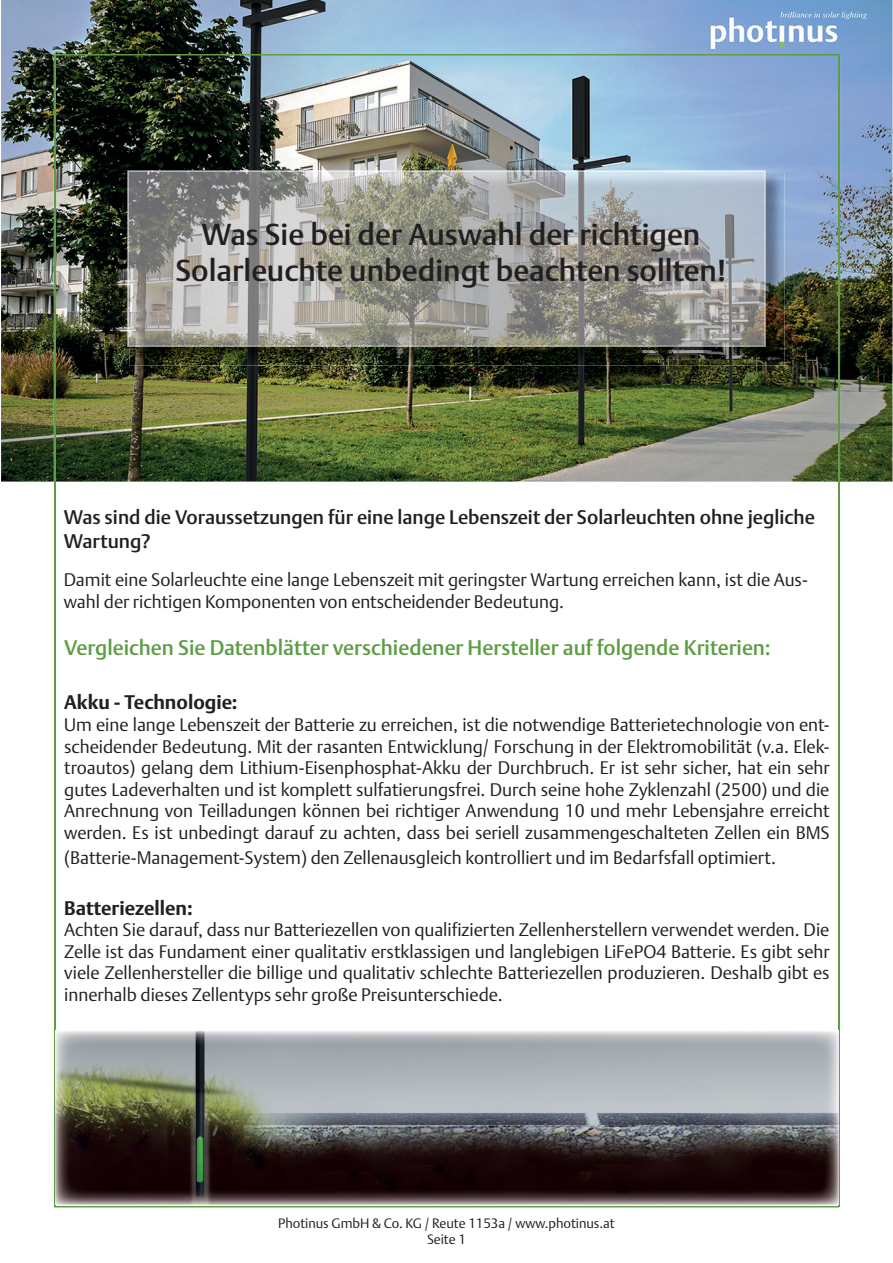
<style>
.page{position:relative;width:893px;height:1263px;background:#fff}
.page>*{position:absolute;margin:0;border:0;box-sizing:border-box;transform-origin:0 0}
.t1{font:500 30px/36px "DTL Argo T";color:#231f20;text-align:center}
.t2{font:500 21px "DTL Argo T";color:#5d9d45}
.t3{font:500 19.5px/23.4px "DTL Argo T";color:#231f20}
.t4{font:700 19.5px "DTL Argo ST";color:#231f20}
.t5{font:300 18px/21.6px "DTL Argo T";color:#231f20;text-align:justify}
.t6{font:300 13.5px/16.2px "DTL Argo T";color:#231f20;text-align:center}
</style>
<div class="page">
<img style="left:1px;top:0;width:891px;height:482px">
<img style="left:129px;top:173px;width:656px;height:192px">
<img style="left:129px;top:173px;width:636px;height:173px">
<hr style="left:55px;top:54px;width:785px;height:2px;background:#5d9d45">
<hr style="left:54px;top:1206px;width:785px;height:1px;background:#5d9d45">
<hr style="left:54px;top:56px;width:1px;height:1151px;background:#5d9d45">
<hr style="left:838px;top:55px;width:2px;height:1152px;background:#5d9d45">
<img style="left:55px;top:1031px;width:783px;height:174px">
<h1 class="t1" style="left:176px;top:216px;width:552px">Was Sie bei der Auswahl der richtigen<br>Solarleuchte unbedingt beachten sollten!</h1>
<p class="t3" style="left:64px;top:506px;width:753px">Was sind die Voraussetzungen für eine lange Lebenszeit der Solarleuchten ohne jegliche<br>Wartung?</p>
<p class="t5" style="left:64px;top:568px;width:746px">Damit eine Solarleuchte eine lange Lebenszeit mit geringster Wartung erreichen kann, ist die Aus&shy;wahl der richtigen Komponenten von entscheidender Bedeutung.</p>
<p class="t2" style="left:64px;top:635px;width:708px">Vergleichen Sie Datenblätter verschiedener Hersteller auf folgende Kriterien:</p>
<p class="t4" style="left:64px;top:691px;width:175px">Akku - Technologie:</p>
<p class="t5" style="left:64px;top:714px;width:767px">Um eine lange Lebenszeit der Batterie zu erreichen, ist die notwendige Batterietechnologie von ent&shy;scheidender Bedeutung. Mit der rasanten Entwicklung/ Forschung in der Elektromobilität (v.a. Elek&shy;troautos) gelang dem Lithium-Eisenphosphat-Akku der Durchbruch. Er ist sehr sicher, hat ein sehr gutes Ladeverhalten und ist komplett sulfatierungsfrei. Durch seine hohe Zyklenzahl (2500) und die Anrechnung von Teilladungen können bei richtiger Anwendung 10 und mehr Lebensjahre erreicht werden. Es ist unbedingt darauf zu achten, dass bei seriell zusammengeschalteten Zellen ein BMS</p>
<p class="t5" style="left:64px;top:847px;width:713px">(Batterie-Management-System) den Zellenausgleich kontrolliert und im Bedarfsfall optimiert.</p>
<p class="t4" style="left:64px;top:896px;width:130px">Batteriezellen:</p>
<p class="t5" style="left:64px;top:919px;width:767px">Achten Sie darauf, dass nur Batteriezellen von qualifizierten Zellenherstellern verwendet werden. Die Zelle ist das Fundament einer qualitativ erstklassigen und langlebigen LiFePO4 Batterie. Es gibt sehr viele Zellenhersteller die billige und qualitativ schlechte Batteriezellen produzieren. Deshalb gibt es innerhalb dieses Zellentyps sehr große Preisunterschiede.</p>
<p class="t6" style="left:278px;top:1215px;width:338px">Photinus GmbH &amp; Co. KG / Reute 1153a / www.photinus.at<br>Seite 1</p>
</div>
